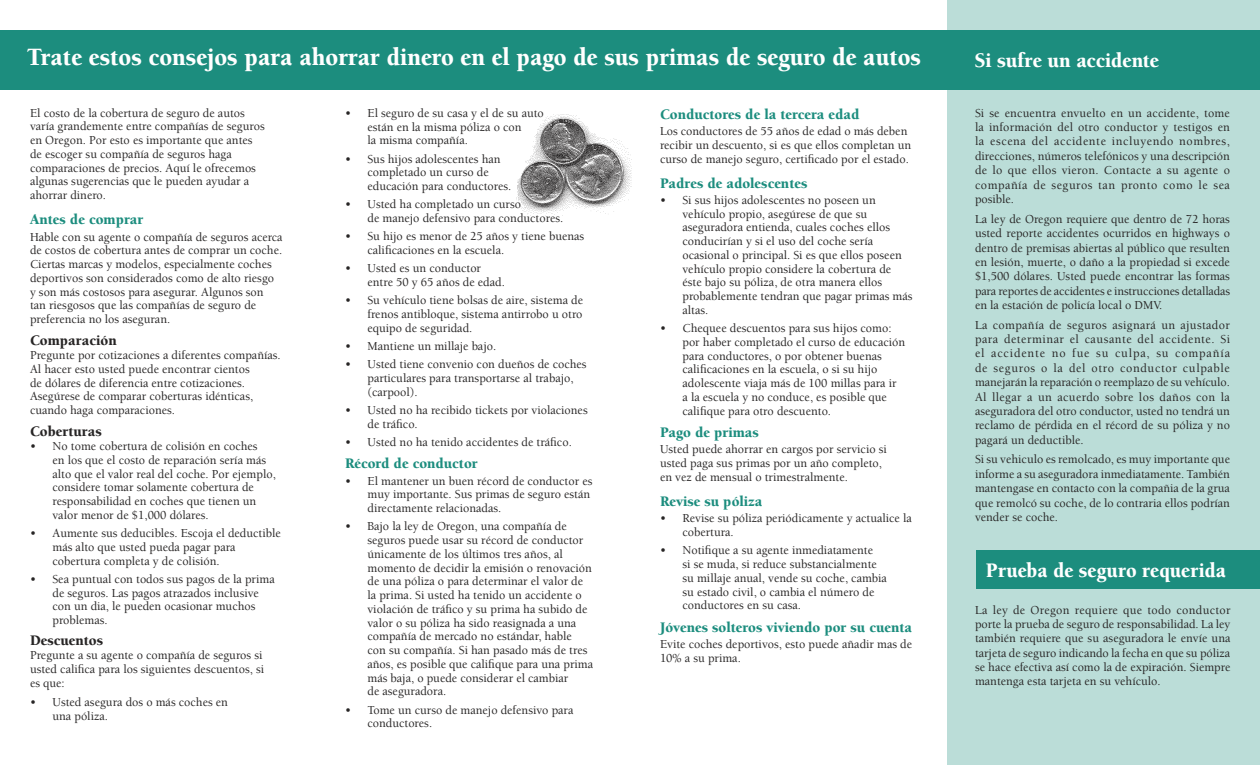
<style>
.page{position:relative;width:1260px;height:765px;background:#fff}
.page>*{position:absolute;margin:0;border:0;box-sizing:border-box;transform-origin:0 0}
.Cover_Heading{font:900 25.62px "Berkeley";color:#fff;scale:.93 1}
.Title_heads{font:900 21.25px "Berkeley";letter-spacing:-.005em;color:#fff;scale:.93 1}
.Title_heads-2{font:900 21.25px "Berkeley";letter-spacing:-.005em;color:#fff;scale:.95 1}
.bullets_head{font:900 15px "Berkeley";color:#1c8d7e}
.t1{font:900 15px "Berkeley";color:#272525}
.body_text{font:500 12.5px/14.4px "Berkeley";color:#272525}
.bullets_indented{font:500 12.5px/13.8px "Berkeley";color:#272525}
</style>
<div class="page">
<img style="left:517px;top:114px;width:115px;height:102px">
<div style="left:947px;top:0;width:313px;height:765px;background:#bbddd8"></div>
<div style="left:0;top:30px;width:1260px;height:60px;background:#1c8d7e"></div>
<div style="left:976px;top:550px;width:284px;height:38px;background:#1c8d7e"></div>
<p class="Cover_Heading" style="left:27px;top:44px;width:963px">Trate estos consejos para ahorrar dinero en el pago de sus primas de seguro de autos</p>
<p class="Title_heads-2" style="left:974px;top:49px;width:196px">Si sufre un accidente</p>
<p class="body_text" style="left:975px;top:106px;width:257px;text-align:justify">Si se encuentra envuelto en un accidente, tome la información del otro conductor y testigos en la escena del accidente incluyendo nombres, direcciones, números telefónicos y una descripción de lo que ellos vieron. Contacte a su agente o compañía de seguros tan pronto como le sea posible.</p>
<p class="body_text" style="left:975px;top:212px;width:257px;text-align:justify">La ley de Oregon requiere que dentro de 72 horas usted reporte accidentes ocurridos en highways o dentro de premisas abiertas al público que resulten en lesión, muerte, o daño a la propiedad si excede $1,500 dólares. Usted puede encontrar las formas para reportes de accidentes e instrucciones detalladas en la estación de policía local o DMV.</p>
<p class="body_text" style="left:975px;top:318px;width:257px;text-align:justify">La compañía de seguros asignará un ajustador para determinar el causante del accidente. Si el accidente no fue su culpa, su compañía de seguros o la del otro conductor culpable manejarán la reparación o reemplazo de su vehículo.<br>Al llegar a un acuerdo sobre los daños con la aseguradora del otro conductor, usted no tendrá un reclamo de pérdida en el récord de su póliza y no pagará un deductible.</p>
<p class="body_text" style="left:975px;top:453px;width:257px;text-align:justify">Si su vehiculo es remolcado, es muy importante que informe a su aseguradora inmediatamente. También mantengase en contacto con la compañia de la grua que remolcó su coche, de lo contraria ellos podrían vender se coche.</p>
<p class="body_text" style="left:30px;top:106px;width:236px;line-height:13.8px">El costo de la cobertura de seguro de autos varía grandemente entre compañías de seguros en Oregon. Por esto es importante que antes de escoger su compañía de seguros haga comparaciones de precios. Aquí le ofrecemos algunas sugerencias que le pueden ayudar a ahorrar dinero.</p>
<p class="bullets_head" style="left:30px;top:211px;width:115px">Antes de comprar</p>
<p class="body_text" style="left:30px;top:230px;width:254px;line-height:13.8px">Hable con su agente o compañía de seguros acerca de costos de cobertura antes de comprar un coche.<br>Ciertas marcas y modelos, especialmente coches deportivos son considerados como de alto riesgo y son más costosos para asegurar. Algunos son tan riesgosos que las compañías de seguro de preferencia no los aseguran.</p>
<p class="t1" style="left:30px;top:333px;width:88px">Comparación</p>
<p class="body_text" style="left:30px;top:349px;width:252px;line-height:13.8px">Pregunte por cotizaciones a diferentes compañías.<br>Al hacer esto usted puede encontrar cientos<br>de dólares de diferencia entre cotizaciones.<br>Asegúrese de comparar coberturas idénticas, cuando haga comparaciones.</p>
<p class="t1" style="left:30px;top:424px;width:73px">Coberturas</p>
<p class="bullets_indented" style="left:52px;top:440px;width:225px;text-indent:-22px">• No tome cobertura de colisión en coches<br>en los que el costo de reparación sería más alto que el valor real del coche. Por ejemplo, considere tomar solamente cobertura de responsabilidad en coches que tienen un valor menor de $1,000 dólares.</p>
<p class="bullets_indented" style="left:52px;top:527px;width:230px;text-indent:-22px">• Aumente sus deducibles. Escoja el deductible más alto que usted pueda pagar para cobertura completa y de colisión.</p>
<p class="bullets_indented" style="left:52px;top:572px;width:224px;text-indent:-22px">• Sea puntual con todos sus pagos de la prima de seguros. Las pagos atrazados inclusive con un dia, le pueden ocasionar muchos problemas.</p>
<p class="t1" style="left:30px;top:633px;width:75px">Descuentos</p>
<p class="body_text" style="left:30px;top:649px;width:236px;line-height:13.8px">Pregunte a su agente o compañía de seguros si usted califica para los siguientes descuentos, si es que:</p>
<p class="bullets_indented" style="left:52px;top:695px;width:177px;text-indent:-22px">• Usted asegura dos o más coches en una póliza.</p>
<p class="bullets_indented" style="left:368px;top:106px;width:178px;text-indent:-22px">• El seguro de su casa y el de su auto están en la misma póliza o con<br>la misma compañía.</p>
<p class="bullets_indented" style="left:368px;top:152px;width:145px;text-indent:-22px">• Sus hijos adolescentes han completado un curso de educación para conductores.</p>
<p class="bullets_indented" style="left:368px;top:198px;width:197px;text-indent:-22px">• Usted ha completado un curso<br>de manejo defensivo para conductores.</p>
<p class="bullets_indented" style="left:368px;top:230px;width:218px;text-indent:-22px">• Su hijo es menor de 25 años y tiene buenas calificaciones en la escuela.</p>
<p class="bullets_indented" style="left:368px;top:262px;width:139px;text-indent:-22px">• Usted es un conductor entre 50 y 65 años de edad.</p>
<p class="bullets_indented" style="left:368px;top:294px;width:217px;text-align:justify;text-indent:-22px">• Su vehículo tiene bolsas de aire, sistema de frenos antibloque, sistema antirrobo u otro equipo de seguridad.</p>
<p class="bullets_indented" style="left:345px;top:340px;width:153px">• Mantiene un millaje bajo.</p>
<p class="bullets_indented" style="left:368px;top:358px;width:221px;text-indent:-22px">• Usted tiene convenio con dueños de coches particulares para transportarse al trabajo, (carpool).</p>
<p class="bullets_indented" style="left:368px;top:404px;width:222px;text-indent:-22px">• Usted no ha recibido tickets por violaciones de tráfico.</p>
<p class="bullets_indented" style="left:345px;top:436px;width:228px">• Usted no ha tenido accidentes de tráfico.</p>
<p class="bullets_head" style="left:345px;top:456px;width:134px">Récord de conductor</p>
<p class="bullets_indented" style="left:368px;top:474px;width:226px;text-indent:-22px">• El mantener un buen récord de conductor es muy importante. Sus primas de seguro están directamente relacionadas.</p>
<p class="bullets_indented" style="left:368px;top:520px;width:227px;text-indent:-22px">• Bajo la ley de Oregon, una compañía de seguros puede usar su récord de conductor únicamente de los últimos tres años, al momento de decidir la emisión o renovación de una póliza o para determinar el valor de la prima. Si usted ha tenido un accidente o violación de tráfico y su prima ha subido de valor o su póliza ha sido reasignada a una compañía de mercado no estándar, hable con su compañía. Si han pasado más de tres años, es posible que califique para una prima más baja, o puede considerar el cambiar<br>de aseguradora.</p>
<p class="bullets_indented" style="left:368px;top:703px;width:207px;text-indent:-22px">• Tome un curso de manejo defensivo para conductores.</p>
<p class="bullets_head" style="left:660px;top:106px;width:201px">Conductores de la tercera edad</p>
<p class="body_text" style="left:660px;top:125px;width:253px;line-height:13.8px">Los conductores de 55 años de edad o más deben recibir un descuento, si es que ellos completan un curso de manejo seguro, certificado por el estado.</p>
<p class="bullets_head" style="left:660px;top:175px;width:149px">Padres de adolescentes</p>
<p class="bullets_indented" style="left:682px;top:193px;width:232px;text-indent:-22px">• Si sus hijos adolescentes no poseen un vehículo propio, asegúrese de que su aseguradora entienda, cuales coches ellos conducirían y si el uso del coche sería ocasional o principal. Si es que ellos poseen vehículo propio considere la cobertura de éste bajo su póliza, de otra manera ellos probablemente tendran que pagar primas más altas.</p>
<p class="bullets_indented" style="left:682px;top:322px;width:224px;text-indent:-22px">• Chequee descuentos para sus hijos como: por haber completado el curso de educación para conductores, o por obtener buenas calificaciones en la escuela, o si su hijo adolescente viaja más de 100 millas para ir<br>a la escuela y no conduce, es posible que califique para otro descuento.</p>
<p class="bullets_head" style="left:660px;top:424px;width:100px">Pago de primas</p>
<p class="body_text" style="left:660px;top:443px;width:228px;line-height:13.8px">Usted puede ahorrar en cargos por servicio si usted paga sus primas por un año completo, en vez de mensual o trimestralmente.</p>
<p class="bullets_head" style="left:660px;top:493px;width:104px">Revise su póliza</p>
<p class="bullets_indented" style="left:682px;top:512px;width:231px;text-indent:-22px">• Revise su póliza periódicamente y actualice la cobertura.</p>
<p class="bullets_indented" style="left:682px;top:544px;width:206px;text-indent:-22px">• Notifique a su agente inmediatamente<br>si se muda, si reduce substancialmente su millaje anual, vende su coche, cambia su estado civil, o cambia el número de conductores en su casa.</p>
<p class="bullets_head" style="left:660px;top:619px;width:254px">Jóvenes solteros viviendo por su cuenta</p>
<p class="body_text" style="left:660px;top:637px;width:254px;line-height:13.8px">Evite coches deportivos, esto puede añadir mas de<br>10% a su prima.</p>
<p class="Title_heads" style="left:986px;top:559px;width:260px">Prueba de seguro requerida</p>
<p class="body_text" style="left:975px;top:603px;width:257px;text-align:justify">La ley de Oregon requiere que todo conductor porte la prueba de seguro de responsabilidad. La ley también requiere que su aseguradora le envíe una tarjeta de seguro indicando la fecha en que su póliza se hace efectiva así como la de expiración. Siempre mantenga esta tarjeta en su vehículo.</p>
</div>
